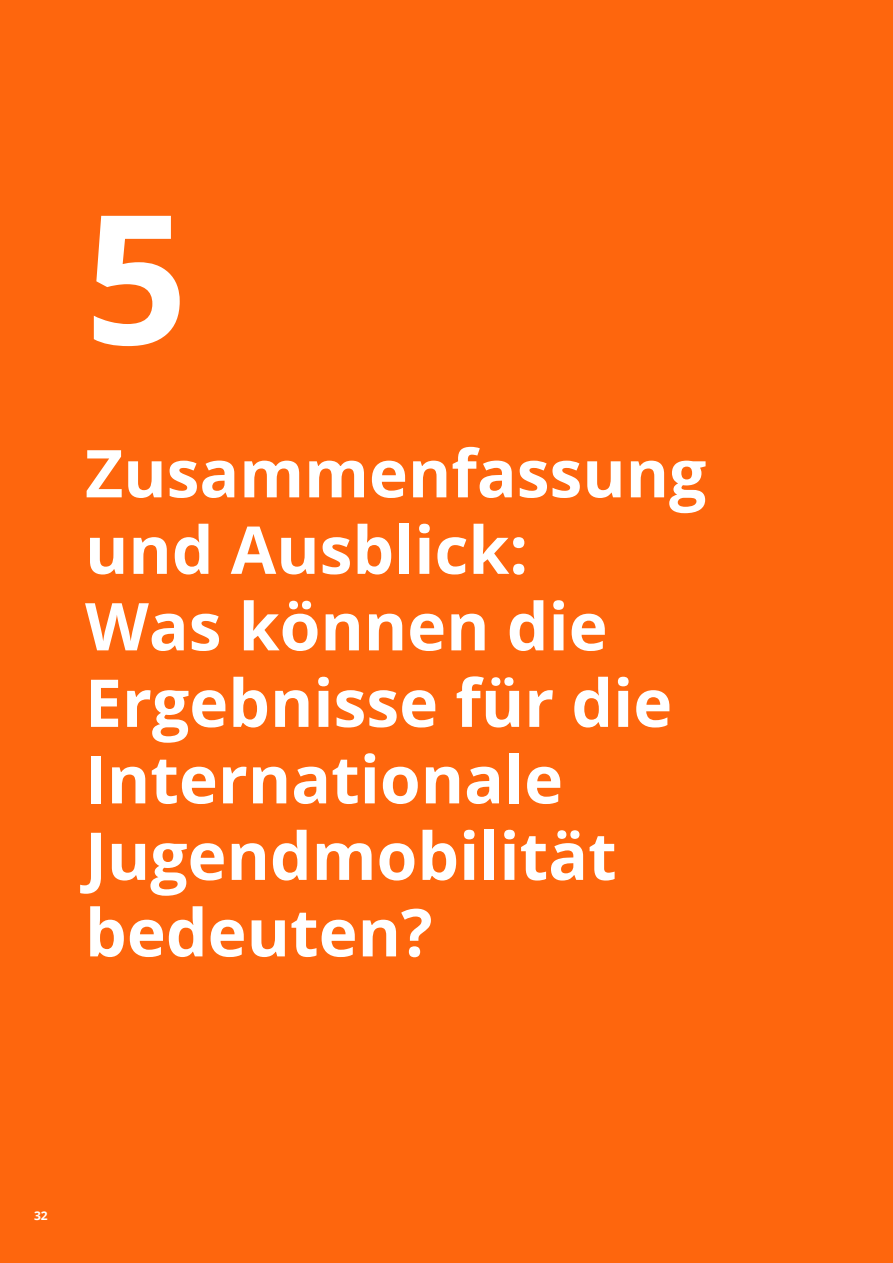
<style>
.page{position:relative;width:893px;height:1263px;background:#fe660d}
.page>*{position:absolute;margin:0;border:0;box-sizing:border-box;transform-origin:0 0}
.t1{font:700 180px "Open Sans";color:#fff}
.t2{font:700 66px/76.5px "Open Sans";color:#fff}
.Pagina{font:700 12px "Open Sans";color:#fff}
</style>
<div class="page">
<p class="t1" style="left:85px;top:152px;width:104px">5</p>
<p class="t2" style="left:85px;top:433px;width:623px">Zusammenfassung und Ausblick:<br>Was können die<br>Ergebnisse für die<br>Internationale<br>Jugendmobilität bedeuten?</p>
<p class="Pagina" style="left:34px;top:1207px;width:15px">32</p>
</div>
